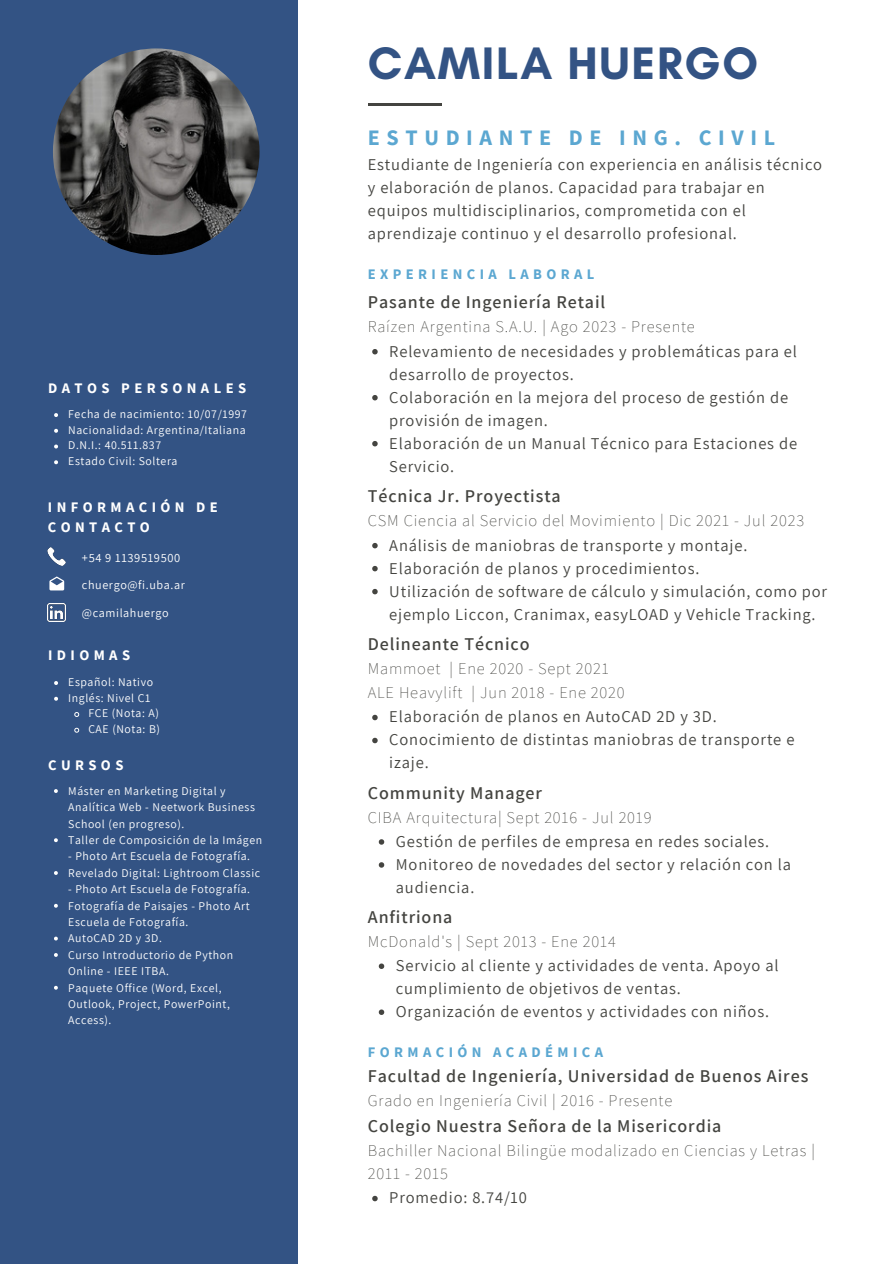
<style>
.page{position:relative;width:894px;height:1264px;background:#fff}
.page>*{position:absolute;margin:0;border:0;box-sizing:border-box;transform-origin:0 0}
.t1{font:700 46.35px "Glacial Indifference";letter-spacing:.035em;color:#335384}
.t2{font:700 22.05px "Source Sans Pro";letter-spacing:.3em;color:#5ba7d1}
.t3{font:600 18px "Assistant";letter-spacing:.05em;color:#444440}
.t4{font:16.5px/23px "Assistant";letter-spacing:.05em;color:#444440}
.t5{font:200 16.5px/23px "Assistant";letter-spacing:.05em;color:#444440}
.t6{font:700 14.55px/19.6px "Source Sans Pro";letter-spacing:.3em;color:#fff}
.t7{font:700 14.55px "Source Sans Pro";letter-spacing:.3em;color:#5ba7d1}
.t8{font:12.45px "Assistant";letter-spacing:.05em;color:#fff}
.t9{font:12.15px "Assistant";letter-spacing:.05em;color:#fff}
.t10{font:11.85px/16.4px "Assistant";letter-spacing:.05em;color:#fff}
</style>
<div class="page">
<div style="left:0;top:0;width:298px;height:1263px;background:#335384"></div>
<img style="left:53px;top:48px;width:206px;height:207px;border-radius:50%">
<img style="left:48px;top:603px;width:18px;height:18px">
<svg style="left:49px;top:576px;width:15px;height:14px"></svg>
<img style="left:48px;top:547px;width:18px;height:19px">
<svg style="left:372px;top:1195px;width:5px;height:6px"></svg>
<hr style="left:368px;top:104px;width:73px;height:1px;background:#444440">
<svg style="left:54px;top:413px;width:4px;height:4px"></svg>
<svg style="left:54px;top:429px;width:4px;height:4px"></svg>
<svg style="left:54px;top:444px;width:4px;height:4px"></svg>
<svg style="left:54px;top:460px;width:4px;height:4px"></svg>
<svg style="left:54px;top:681px;width:4px;height:4px"></svg>
<svg style="left:54px;top:696px;width:4px;height:4px"></svg>
<svg style="left:74px;top:712px;width:6px;height:5px"></svg>
<svg style="left:74px;top:727px;width:6px;height:6px"></svg>
<svg style="left:54px;top:789px;width:4px;height:4px"></svg>
<svg style="left:54px;top:838px;width:4px;height:4px"></svg>
<svg style="left:54px;top:871px;width:4px;height:4px"></svg>
<svg style="left:54px;top:903px;width:4px;height:4px"></svg>
<svg style="left:54px;top:936px;width:4px;height:4px"></svg>
<svg style="left:54px;top:953px;width:4px;height:3px"></svg>
<svg style="left:54px;top:985px;width:4px;height:4px"></svg>
<svg style="left:378px;top:839px;width:6px;height:5px"></svg>
<svg style="left:378px;top:862px;width:6px;height:5px"></svg>
<svg style="left:372px;top:714px;width:5px;height:6px"></svg>
<svg style="left:372px;top:737px;width:5px;height:6px"></svg>
<svg style="left:378px;top:963px;width:6px;height:6px"></svg>
<svg style="left:378px;top:1009px;width:6px;height:5px"></svg>
<svg style="left:372px;top:543px;width:5px;height:5px"></svg>
<svg style="left:372px;top:566px;width:5px;height:5px"></svg>
<svg style="left:372px;top:589px;width:5px;height:5px"></svg>
<svg style="left:372px;top:349px;width:5px;height:5px"></svg>
<svg style="left:372px;top:395px;width:5px;height:5px"></svg>
<svg style="left:372px;top:441px;width:5px;height:5px"></svg>
<p class="t6" style="left:48px;top:377px;width:199px">DATOS PERSONALES</p>
<p class="t10" style="left:68px;top:405px;width:180px">Fecha de nacimiento: 10/07/1997</p>
<h5 class="t10" style="left:68px;top:421px;width:179px">Nacionalidad: Argentina/Italiana</h5>
<p class="t10" style="left:68px;top:437px;width:94px">D.N.I.: 40.511.837</p>
<p class="t10" style="left:68px;top:452px;width:111px">Estado Civil: Soltera</p>
<h5 class="t6" style="left:48px;top:497px;width:171px">INFORMACIÓN DE<br>CONTACTO</h5>
<h5 class="t8" style="left:82px;top:549px;width:100px">+54 9 1139519500</h5>
<p class="t9" style="left:82px;top:576px;width:104px">chuergo@fi.uba.ar</p>
<p class="t9" style="left:82px;top:605px;width:88px">@camilahuergo</p>
<p class="t6" style="left:48px;top:644px;width:83px">IDIOMAS</p>
<p class="t10" style="left:68px;top:673px;width:86px">Español: Nativo</p>
<p class="t10" style="left:68px;top:689px;width:84px">Inglés: Nivel C1</p>
<p class="t10" style="left:88px;top:705px;width:72px">FCE (Nota: A)</p>
<p class="t10" style="left:88px;top:720px;width:73px">CAE (Nota: B)</p>
<h1 class="t6" style="left:48px;top:755px;width:77px">CURSOS</h1>
<h2 class="t10" style="left:68px;top:782px;width:188px">Máster en Marketing Digital y<br>Analítica Web - Neetwork Business<br>School (en progreso).</h2>
<h4 class="t10" style="left:68px;top:831px;width:195px">Taller de Composición de la Imágen</h4>
<h4 class="t10" style="left:68px;top:848px;width:183px">- Photo Art Escuela de Fotografía.</h4>
<h5 class="t10" style="left:68px;top:864px;width:193px">Revelado Digital: Lightroom Classic</h5>
<h5 class="t10" style="left:68px;top:880px;width:183px">- Photo Art Escuela de Fotografía.</h5>
<h3 class="t10" style="left:68px;top:897px;width:183px">Fotografía de Paisajes - Photo Art<br>Escuela de Fotografía.</h3>
<h4 class="t10" style="left:68px;top:929px;width:95px">AutoCAD 2D y 3D.</h4>
<p class="t10" style="left:68px;top:946px;width:166px">Curso Introductorio de Python<br>Online - IEEE ITBA.</p>
<p class="t10" style="left:68px;top:979px;width:163px">Paquete Office (Word, Excel,<br>Outlook, Project, PowerPoint,<br>Access).</p>
<p class="t1" style="left:368px;top:35px;width:391px">CAMILA HUERGO</p>
<h5 class="t2" style="left:368px;top:123px;width:409px">ESTUDIANTE DE ING. CIVIL</h5>
<p class="t4" style="left:368px;top:152px;width:456px">Estudiante de Ingeniería con experiencia en análisis técnico y elaboración de planos. Capacidad para trabajar en equipos multidisciplinarios, comprometida con el aprendizaje continuo y el desarrollo profesional.</p>
<p class="t7" style="left:368px;top:264px;width:228px">EXPERIENCIA LABORAL</p>
<h5 class="t3" style="left:368px;top:290px;width:239px">Pasante de Ingeniería Retail</h5>
<h3 class="t5" style="left:368px;top:315px;width:328px">Raízen Argentina S.A.U. | Ago 2023 - Presente</h3>
<h4 class="t4" style="left:389px;top:339px;width:409px">Relevamiento de necesidades y problemáticas para el desarrollo de proyectos.</h4>
<h3 class="t4" style="left:389px;top:385px;width:400px">Colaboración en la mejora del proceso de gestión de provisión de imagen.</h3>
<h4 class="t4" style="left:389px;top:431px;width:409px">Elaboración de un Manual Técnico para Estaciones de<br>Servicio.</h4>
<p class="t3" style="left:368px;top:484px;width:194px">Técnica Jr. Proyectista</p>
<h3 class="t5" style="left:368px;top:509px;width:437px">CSM Ciencia al Servicio del Movimiento | Dic 2021 - Jul 2023</h3>
<h4 class="t4" style="left:389px;top:533px;width:359px">Análisis de maniobras de transporte y montaje.</h4>
<p class="t4" style="left:389px;top:556px;width:311px">Elaboración de planos y procedimientos.</p>
<p class="t4" style="left:389px;top:579px;width:439px">Utilización de software de cálculo y simulación, como por ejemplo Liccon, Cranimax, easyLOAD y Vehicle Tracking.</p>
<h4 class="t3" style="left:368px;top:631px;width:163px">Delineante Técnico</h4>
<h4 class="t5" style="left:368px;top:656px;width:242px">Mammoet | Ene 2020 - Sept 2021</h4>
<p class="t5" style="left:368px;top:680px;width:258px">ALE Heavylift | Jun 2018 - Ene 2020</p>
<p class="t4" style="left:389px;top:705px;width:329px">Elaboración de planos en AutoCAD 2D y 3D.</p>
<h3 class="t4" style="left:389px;top:728px;width:406px">Conocimiento de distintas maniobras de transporte e izaje.</h3>
<p class="t3" style="left:368px;top:780px;width:176px">Community Manager</p>
<p class="t5" style="left:368px;top:805px;width:285px">CIBA Arquitectura| Sept 2016 - Jul 2019</p>
<h3 class="t4" style="left:396px;top:829px;width:375px">Gestión de perfiles de empresa en redes sociales.</h3>
<h4 class="t4" style="left:396px;top:852px;width:396px">Monitoreo de novedades del sector y relación con la audiencia.</h4>
<h4 class="t3" style="left:368px;top:904px;width:86px">Anfitriona</h4>
<p class="t5" style="left:368px;top:929px;width:249px">McDonald's | Sept 2013 - Ene 2014</p>
<p class="t4" style="left:396px;top:953px;width:384px">Servicio al cliente y actividades de venta. Apoyo al cumplimiento de objetivos de ventas.</p>
<h3 class="t4" style="left:396px;top:999px;width:374px">Organización de eventos y actividades con niños.</h3>
<p class="t7" style="left:368px;top:1042px;width:237px">FORMACIÓN ACADÉMICA</p>
<p class="t3" style="left:368px;top:1063px;width:442px">Facultad de Ingeniería, Universidad de Buenos Aires</p>
<p class="t5" style="left:368px;top:1088px;width:306px">Grado en Ingeniería Civil | 2016 - Presente</p>
<p class="t3" style="left:368px;top:1113px;width:355px">Colegio Nuestra Señora de la Misericordia</p>
<p class="t5" style="left:368px;top:1138px;width:448px">Bachiller Nacional Bilingüe modalizado en Ciencias y Letras |<br>2011 - 2015</p>
<p class="t4" style="left:389px;top:1185px;width:139px">Promedio: 8.74/10</p>
</div>
